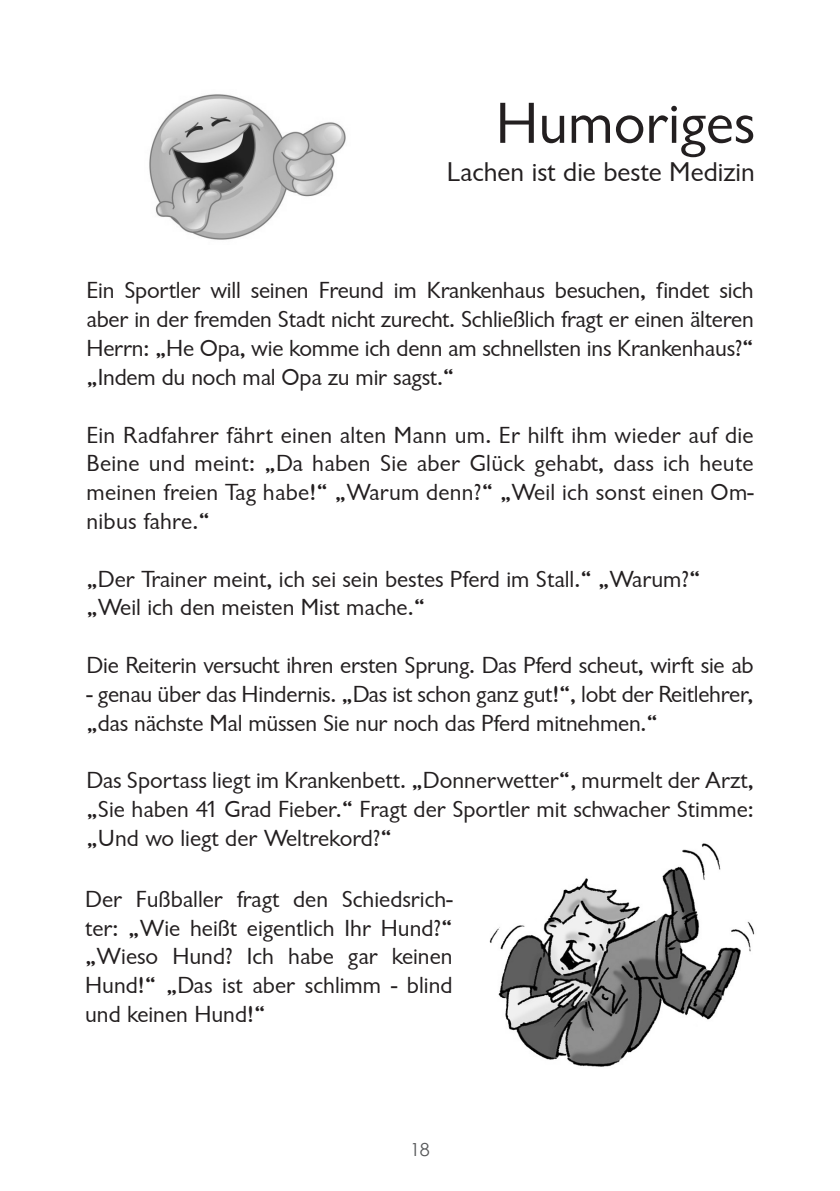
<style>
.page{position:relative;width:840px;height:1191px;background:#fff}
.page>*{position:absolute;margin:0;border:0;box-sizing:border-box;transform-origin:0 0}
.t1{font:60px "Garrison Sans";color:#231f20}
.t2{font:28px "Garrison Sans";color:#231f20}
.t3{font:24px/28.8px "Garrison Sans";letter-spacing:-.01em;color:#231f20;text-align:justify}
.t4{font:18px "Century Gothic";color:#57585a}
</style>
<div class="page">
<img style="left:149px;top:94px;width:197px;height:146px">
<img style="left:489px;top:843px;width:266px;height:224px">
<p class="t1" style="left:495px;top:91px;width:260px">Humoriges</p>
<p class="t2" style="left:446px;top:156px;width:309px">Lachen ist die beste Medizin</p>
<p class="t3" style="left:86px;top:277px;width:668px">Ein Sportler will seinen Freund im Krankenhaus besuchen, findet sich aber in der fremden Stadt nicht zurecht. Schließlich fragt er einen älteren Herrn: „He Opa, wie komme ich denn am schnellsten ins Krankenhaus?“ „Indem du noch mal Opa zu mir sagst.“</p>
<p class="t3" style="left:86px;top:421px;width:668px">Ein Radfahrer fährt einen alten Mann um. Er hilft ihm wieder auf die Beine und meint: „Da haben Sie aber Glück gehabt, dass ich heute meinen freien Tag habe!“ „Warum denn?“ „Weil ich sonst einen Om&shy;nibus fahre.“</p>
<p class="t3" style="left:86px;top:565px;width:615px">„Der Trainer meint, ich sei sein bestes Pferd im Stall.“ „Warum?“</p>
<p class="t3" style="left:86px;top:593px;width:340px">„Weil ich den meisten Mist mache.“</p>
<p class="t3" style="left:86px;top:651px;width:668px">Die Reiterin versucht ihren ersten Sprung. Das Pferd scheut, wirft sie ab</p>
<p class="t3" style="left:86px;top:680px;width:668px">- genau über das Hindernis. „Das ist schon ganz gut!“, lobt der Reitlehrer, „das nächste Mal müssen Sie nur noch das Pferd mitnehmen.“</p>
<p class="t3" style="left:86px;top:766px;width:668px">Das Sportass liegt im Krankenbett. „Donnerwetter“, murmelt der Arzt, „Sie haben 41 Grad Fieber.“ Fragt der Sportler mit schwacher Stimme: „Und wo liegt der Weltrekord?“</p>
<p class="t3" style="left:85px;top:885px;width:369px">Der Fußballer fragt den Schiedsrich&shy;ter: „Wie heißt eigentlich Ihr Hund?“ „Wieso Hund? Ich habe gar keinen Hund!“ „Das ist aber schlimm - blind und keinen Hund!“</p>
<p class="t4" style="left:410px;top:1137px;width:10px">18</p>
</div>
